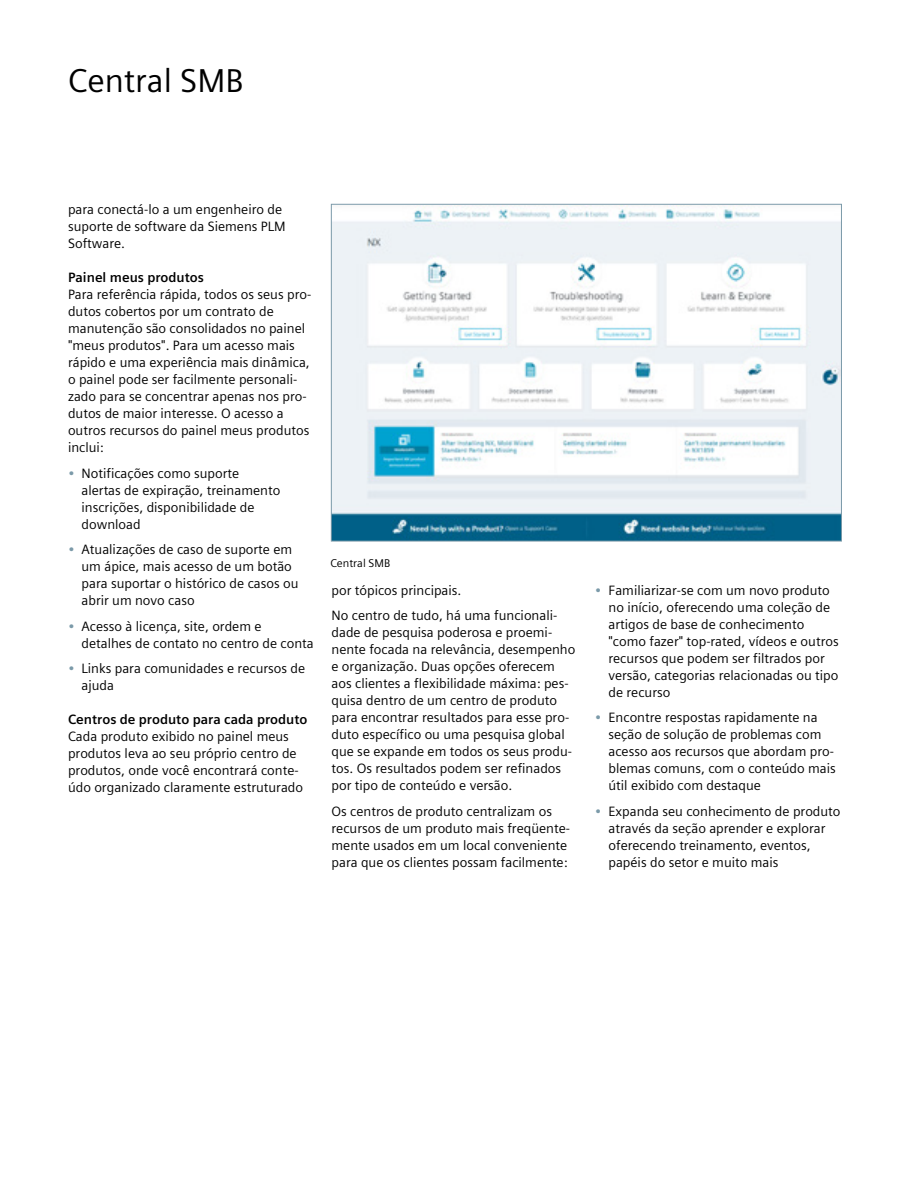
<style>
.page{position:relative;width:918px;height:1188px;background:#fff}
.page>*{position:absolute;margin:0;border:0;box-sizing:border-box;transform-origin:0 0}
.t1{font:33px "Siemens Sans Global";color:#000}
.t2{font:13.5px/17px "Siemens Sans Global";color:#000}
.t3{font:700 13.5px "Siemens Sans Global";color:#000}
.t4{font:11.25px "Siemens Sans Global";color:#000}
.s1{color:#7b9aa9}
</style>
<div class="page">
<img style="left:333px;top:206px;width:507px;height:333px">
<h1 class="t1" style="left:68px;top:56px;width:177px">Central SMB</h1>
<p class="t2" style="left:68px;top:201px;width:219px">para conectá-lo a um engenheiro de suporte de software da Siemens PLM<br>Software.</p>
<p class="t3" style="left:68px;top:267px;width:137px">Painel meus produtos</p>
<p class="t2" style="left:68px;top:286px;width:245px">Para referência rápida, todos os seus pro&shy;dutos cobertos por um contrato de manutenção são consolidados no painel "meus produtos". Para um acesso mais rápido e uma experiência mais dinâmica, o painel pode ser facilmente personali&shy;zado para se concentrar apenas nos pro&shy;dutos de maior interesse. O acesso a outros recursos do painel meus produtos inclui:</p>
<p class="t2" style="left:82px;top:465px;width:200px;text-indent:-14px"><span class="s1">•</span> Notificações como suporte alertas de expiração, treinamento inscrições, disponibilidade de download</p>
<p class="t2" style="left:82px;top:541px;width:219px;text-indent:-14px"><span class="s1">•</span> Atualizações de caso de suporte em um ápice, mais acesso de um botão para suportar o histórico de casos ou abrir um novo caso</p>
<p class="t2" style="left:82px;top:618px;width:234px;text-indent:-14px"><span class="s1">•</span> Acesso à licença, site, ordem e detalhes de contato no centro de conta</p>
<p class="t2" style="left:82px;top:660px;width:225px;text-indent:-14px"><span class="s1">•</span> Links para comunidades e recursos de ajuda</p>
<p class="t3" style="left:68px;top:709px;width:241px">Centros de produto para cada produto</p>
<p class="t2" style="left:68px;top:728px;width:237px">Cada produto exibido no painel meus produtos leva ao seu próprio centro de produtos, onde você encontrará conte&shy;údo organizado claramente estruturado</p>
<p class="t4" style="left:330px;top:554px;width:61px">Central SMB</p>
<p class="t2" style="left:332px;top:577px;width:227px;line-height:25.5px">por tópicos principais.<br>No centro de tudo, há uma funcionali-</p>
<p class="t2" style="left:332px;top:624px;width:245px">dade de pesquisa poderosa e proemi&shy;nente focada na relevância, desempenho e organização. Duas opções oferecem aos clientes a flexibilidade máxima: pes&shy;quisa dentro de um centro de produto para encontrar resultados para esse pro&shy;duto específico ou uma pesquisa global que se expande em todos os seus produ&shy;tos. Os resultados podem ser refinados por tipo de conteúdo e versão.</p>
<p class="t2" style="left:332px;top:803px;width:240px">Os centros de produto centralizam os recursos de um produto mais freqüente&shy;mente usados em um local conveniente para que os clientes possam facilmente:</p>
<p class="t2" style="left:608px;top:582px;width:232px;text-indent:-14px"><span class="s1">•</span> Familiarizar-se com um novo produto no início, oferecendo uma coleção de artigos de base de conhecimento "como fazer" top-rated, vídeos e outros recursos que podem ser filtrados por versão, categorias relacionadas ou tipo de recurso</p>
<p class="t2" style="left:608px;top:709px;width:229px;text-indent:-14px"><span class="s1">•</span> Encontre respostas rapidamente na seção de solução de problemas com acesso aos recursos que abordam pro&shy;blemas comuns, com o conteúdo mais útil exibido com destaque</p>
<p class="t2" style="left:608px;top:803px;width:234px;text-indent:-14px"><span class="s1">•</span> Expanda seu conhecimento de produto através da seção aprender e explorar oferecendo treinamento, eventos, papéis do setor e muito mais</p>
</div>
